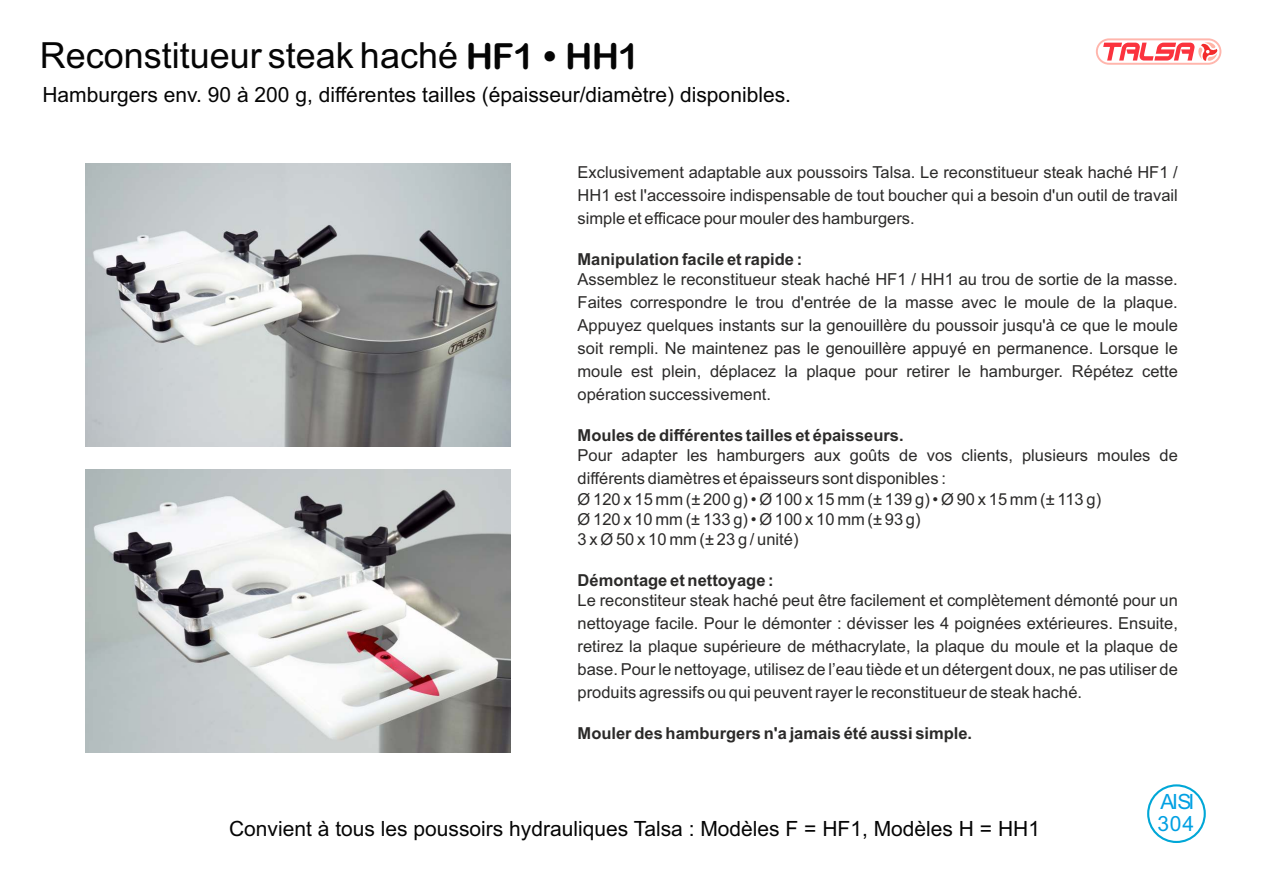
<style>
.page{position:relative;width:1263px;height:893px;background:#fff}
.page>*{position:absolute;margin:0;border:0;box-sizing:border-box;transform-origin:0 0}
.t1{font:36px "Arial";color:#050505}
.t2{font:21px "Arial";color:#050505}
.t3{font:21px/22.6px "Arial";letter-spacing:-.03em;color:#00a0e3}
.t4{font:16.5px/23.1px "Arial";color:#2b2a29;text-align:justify}
.t5{font:700 16.5px "Arial";color:#2b2a29}
.s1{font-family:"Arial Rounded MT Bold"}
</style>
<div class="page">
<div style="left:1096px;top:38px;width:125px;height:27px;border:2px solid #ffb6ad;border-radius:12px"></div>
<svg style="left:1103px;top:42px;width:114px;height:19px"></svg>
<img style="left:85px;top:163px;width:425px;height:284px">
<img style="left:85px;top:469px;width:425px;height:284px">
<div style="left:1147px;top:784px;width:59px;height:59px;border:2px solid #00a7d7;border-radius:50%"></div>
<h1 class="t1" style="left:40px;top:42px;width:601px">Reconstitueur steak haché <span class="s1">HF1 • HH1</span></h1>
<p class="t2" style="left:42px;top:87px;width:750px">Hamburgers env. 90 à 200 g, différentes tailles (épaisseur/diamètre) disponibles.</p>
<p class="t4" style="left:577px;top:162px;width:602px">Exclusivement adaptable aux poussoirs Talsa. Le reconstitueur steak haché HF1 / HH1 est l'accessoire indispensable de tout boucher qui a besoin d'un outil de travail simple et efficace pour mouler des hamburgers.</p>
<p class="t5" style="left:578px;top:253px;width:226px">Manipulation facile et rapide :</p>
<p class="t4" style="left:578px;top:269px;width:602px">Assemblez le reconstitueur steak haché HF1 / HH1 au trou de sortie de la masse.<br>Faites correspondre le trou d'entrée de la masse avec le moule de la plaque.<br>Appuyez quelques instants sur la genouillère du poussoir jusqu'à ce que le moule soit rempli. Ne maintenez pas le genouillère appuyé en permanence. Lorsque le moule est plein, déplacez la plaque pour retirer le hamburger. Répétez cette opération successivement.</p>
<p class="t5" style="left:578px;top:429px;width:328px">Moules de différentes tailles et épaisseurs.</p>
<p class="t4" style="left:578px;top:445px;width:602px">Pour adapter les hamburgers aux goûts de vos clients, plusieurs moules de différents diamètres et épaisseurs sont disponibles :</p>
<p class="t4" style="left:578px;top:489px;width:525px">Ø 120 x 15 mm (± 200 g) • Ø 100 x 15 mm (± 139 g) • Ø 90 x 15 mm (± 113 g)</p>
<p class="t4" style="left:578px;top:509px;width:345px">Ø 120 x 10 mm (± 133 g) • Ø 100 x 10 mm (± 93 g)</p>
<p class="t4" style="left:578px;top:529px;width:222px">3 x Ø 50 x 10 mm (± 23 g / unité)</p>
<p class="t5" style="left:578px;top:574px;width:198px">Démontage et nettoyage :</p>
<p class="t4" style="left:578px;top:590px;width:602px">Le reconstiteur steak haché peut être facilement et complètement démonté pour un nettoyage facile. Pour le démonter : dévisser les 4 poignées extérieures. Ensuite, retirez la plaque supérieure de méthacrylate, la plaque du moule et la plaque de base. Pour le nettoyage, utilisez de l’eau tiède et un détergent doux, ne pas utiliser de produits agressifs ou qui peuvent rayer le reconstitueur de steak haché.</p>
<p class="t5" style="left:578px;top:727px;width:396px">Mouler des hamburgers n'a jamais été aussi simple.</p>
<p class="t2" style="left:229px;top:820px;width:812px">Convient à tous les poussoirs hydrauliques Talsa : Modèles F = HF1, Modèles H = HH1</p>
<p class="t3" style="left:1157px;top:792px;width:38px">AISI<br>304</p>
</div>
